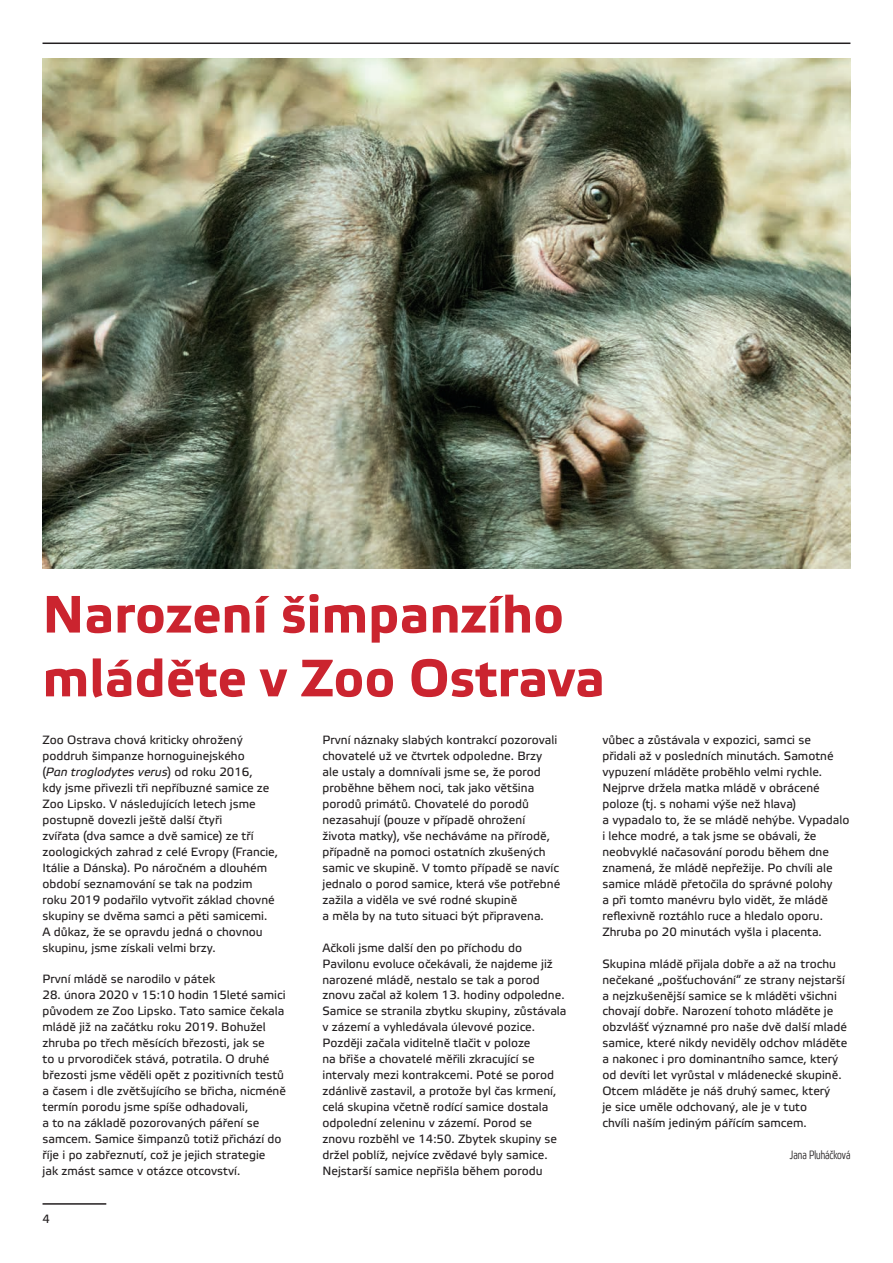
<style>
.page{position:relative;width:893px;height:1263px;background:#fff}
.page>*{position:absolute;margin:0;border:0;box-sizing:border-box;transform-origin:0 0}
.t1{font:700 52.5px/63.8px "Etelka Text";color:#cb242f}
.t2{font:12px/15.9px "Etelka Text";color:#231f20}
.t3{font:300 12px "Etelka Narrow";color:#231f20}
.s1{font-style:italic}
</style>
<div class="page">
<hr style="left:43px;top:1203px;width:63px;height:2px;background:#231f20">
<hr style="left:43px;top:43px;width:807px;height:1px;background:#231f20">
<img style="left:43px;top:58px;width:807px;height:511px">
<h1 class="t1" style="left:43px;top:583px;width:564px">Narození šimpanzího mláděte v Zoo Ostrava</h1>
<p class="t2" style="left:43px;top:732px;width:237px">Zoo Ostrava chová kriticky ohrožený poddruh šimpanze hornoguinejského<br>(<span class="s1">Pan troglodytes verus</span>) od roku 2016,<br>kdy jsme přivezli tři nepříbuzné samice ze Zoo Lipsko. V následujících letech jsme postupně dovezli ještě další čtyři<br>zvířata (dva samce a dvě samice) ze tří zoologických zahrad z celé Evropy (Francie, Itálie a Dánska). Po náročném a dlouhém období seznamování se tak na podzim roku 2019 podařilo vytvořit základ chovné skupiny se dvěma samci a pěti samicemi.<br>A důkaz, že se opravdu jedná o chovnou skupinu, jsme získali velmi brzy.</p>
<p class="t2" style="left:43px;top:971px;width:174px">První mládě se narodilo v pátek</p>
<p class="t2" style="left:43px;top:987px;width:245px">28. února 2020 v 15:10 hodin 15leté samici původem ze Zoo Lipsko. Tato samice čekala mládě již na začátku roku 2019. Bohužel zhruba po třech měsících březosti, jak se<br>to u prvorodiček stává, potratila. O druhé březosti jsme věděli opět z pozitivních testů a časem i dle zvětšujícího se břicha, nicméně termín porodu jsme spíše odhadovali,<br>a to na základě pozorovaných páření se samcem. Samice šimpanzů totiž přichází do říje i po zabřeznutí, což je jejich strategie<br>jak zmást samce v otázce otcovství.</p>
<p class="t2" style="left:43px;top:1211px;width:9px">4</p>
<p class="t2" style="left:322px;top:732px;width:239px">První náznaky slabých kontrakcí pozorovali chovatelé už ve čtvrtek odpoledne. Brzy ale ustaly a domnívali jsme se, že porod proběhne během noci, tak jako většina porodů primátů. Chovatelé do porodů nezasahují (pouze v případě ohrožení života matky), vše necháváme na přírodě, případně na pomoci ostatních zkušených samic ve skupině. V tomto případě se navíc jednalo o porod samice, která vše potřebné zažila a viděla ve své rodné skupině<br>a měla by na tuto situaci být připravena.</p>
<p class="t2" style="left:322px;top:940px;width:246px">Ačkoli jsme další den po příchodu do Pavilonu evoluce očekávali, že najdeme již narozené mládě, nestalo se tak a porod znovu začal až kolem 13. hodiny odpoledne.<br>Samice se stranila zbytku skupiny, zůstávala v zázemí a vyhledávala úlevové pozice.<br>Později začala viditelně tlačit v poloze<br>na břiše a chovatelé měřili zkracující se intervaly mezi kontrakcemi. Poté se porod zdánlivě zastavil, a protože byl čas krmení, celá skupina včetně rodící samice dostala odpolední zeleninu v zázemí. Porod se znovu rozběhl ve 14:50. Zbytek skupiny se držel poblíž, nejvíce zvědavé byly samice.<br>Nejstarší samice nepřišla během porodu</p>
<p class="t2" style="left:602px;top:732px;width:249px">vůbec a zůstávala v expozici, samci se<br>přidali až v posledních minutách. Samotné vypuzení mláděte proběhlo velmi rychle.<br>Nejprve držela matka mládě v obrácené poloze (tj. s nohami výše než hlava)<br>a vypadalo to, že se mládě nehýbe. Vypadalo i lehce modré, a tak jsme se obávali, že neobvyklé načasování porodu během dne znamená, že mládě nepřežije. Po chvíli ale samice mládě přetočila do správné polohy<br>a při tomto manévru bylo vidět, že mládě reflexivně roztáhlo ruce a hledalo oporu.<br>Zhruba po 20 minutách vyšla i placenta.</p>
<p class="t2" style="left:602px;top:956px;width:246px">Skupina mládě přijala dobře a až na trochu nečekané „pošťuchování“ ze strany nejstarší a nejzkušenější samice se k mláděti všichni chovají dobře. Narození tohoto mláděte je obzvlášť významné pro naše dvě další mladé samice, které nikdy neviděly odchov mláděte a nakonec i pro dominantního samce, který od devíti let vyrůstal v mládenecké skupině.<br>Otcem mláděte je náš druhý samec, který<br>je sice uměle odchovaný, ale je v tuto<br>chvíli naším jediným pářícím samcem.</p>
<p class="t3" style="left:790px;top:1148px;width:62px">Jana Pluháčková</p>
</div>
